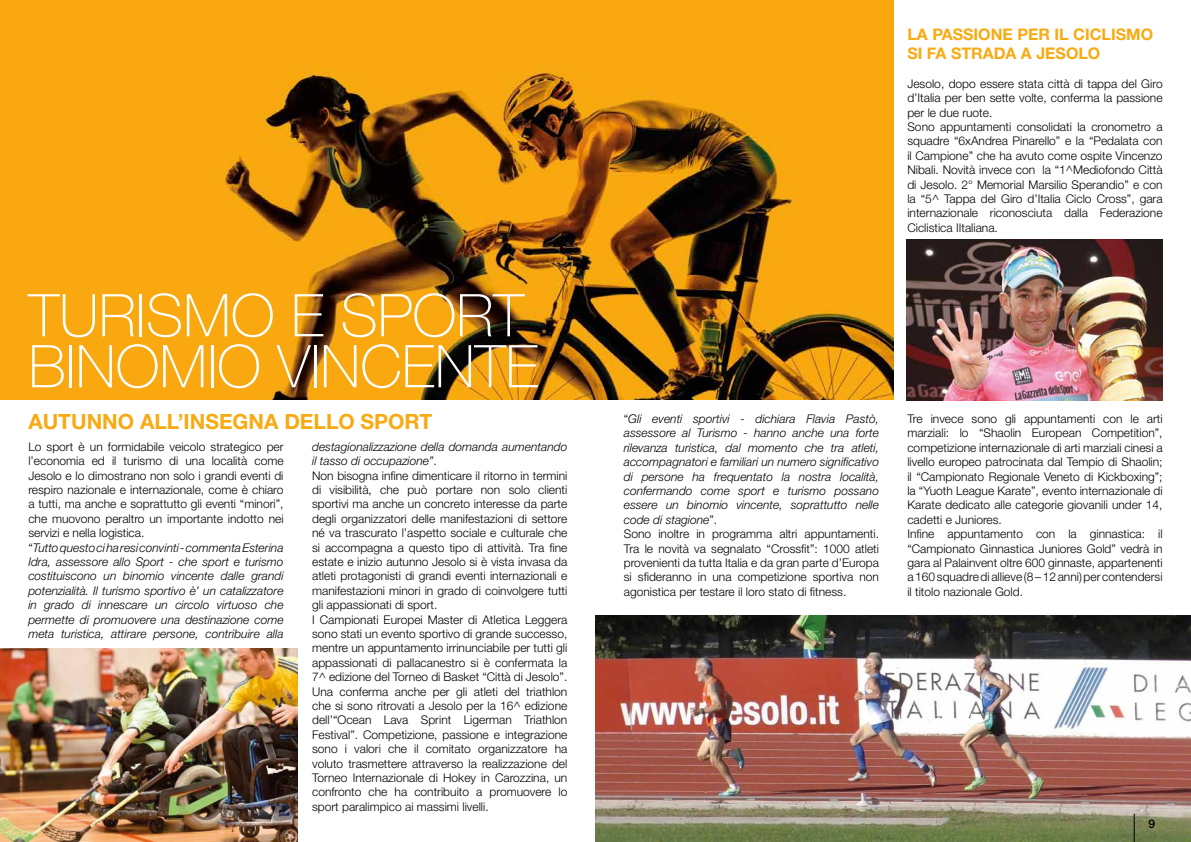
<style>
.page{position:relative;width:1191px;height:842px;background:#fff}
.page>*{position:absolute;margin:0;border:0;box-sizing:border-box;transform-origin:0 0}
.t1{font:100 59px/51px "Helvetica Neue";color:#fff}
.t2{font:700 21px "Helvetica Neue LT Std";color:#f8aa12}
.t3{font:700 16px/19.2px "Helvetica Neue LT Std";color:#f8aa12}
.t4{font:300 12px/14.4px "Helvetica Neue LT Std";color:#000}
.t5{font:italic 300 12px/14.4px "Helvetica Neue LT Std";color:#000}
.t6{font:500 12px "Helvetica Neue LT Std";color:#000}
.s1{font-style:italic}
.s2{font-style:normal}
</style>
<div class="page">
<img style="left:0;top:0;width:893px;height:400px">
<img style="left:906px;top:239px;width:256px;height:161px">
<img style="left:596px;top:615px;width:595px;height:227px">
<img style="left:0;top:648px;width:298px;height:194px">
<svg style="left:1133px;top:814px;width:1px;height:28px"></svg>
<h1 class="t1" style="left:28px;top:287px;width:511px">TURISMO E SPORT<br>BINOMIO VINCENTE</h1>
<h2 class="t2" style="left:28px;top:409px;width:405px">AUTUNNO ALL’INSEGNA DELLO SPORT</h2>
<p class="t4" style="left:312px;top:439px;width:257px"><span class="s1">destagionalizzazione della domanda aumentando il tasso di occupazione”</span>.<br>Non bisogna infine dimenticare il ritorno in termini di visibilità, che può portare non solo clienti sportivi ma anche un concreto interesse da parte degli organizzatori delle manifestazioni di settore né va trascurato l’aspetto sociale e culturale che si accompagna a questo tipo di attività. Tra fine estate e inizio autunno Jesolo si è vista invasa da atleti protagonisti di grandi eventi internazionali e manifestazioni minori in grado di coinvolgere tutti gli appassionati di sport.<br>I Campionati Europei Master di Atletica Leggera sono stati un evento sportivo di grande successo, mentre un appuntamento irrinunciabile per tutti gli appassionati di pallacanestro si è confermata la 7^ edizione del Torneo di Basket “Città di Jesolo”.<br>Una conferma anche per gli atleti del triathlon che si sono ritrovati a Jesolo per la 16^ edizione dell’“Ocean Lava Sprint Ligerman Triathlon Festival”. Competizione, passione e integrazione sono i valori che il comitato organizzatore ha voluto trasmettere attraverso la realizzazione del Torneo Internazionale di Hokey in Carozzina, un confronto che ha contribuito a promuovere lo sport paralimpico ai massimi livelli.</p>
<p class="t5" style="left:28px;top:439px;width:257px"><span class="s2">Lo sport è un formidabile veicolo strategico per l’economia ed il turismo di una località come Jesolo e lo dimostrano non solo i grandi eventi di respiro nazionale e internazionale, come è chiaro a tutti, ma anche e soprattutto gli eventi “minori”, che muovono peraltro un importante indotto nei servizi e nella logistica.<br>“</span>Tutto questo ci ha resi convinti - commenta Esterina Idra, assessore allo Sport - che sport e turismo costituiscono un binomio vincente dalle grandi potenzialità. Il turismo sportivo è’ un catalizzatore in grado di innescare un circolo virtuoso che permette di promuovere una destinazione come meta turistica, attirare persone, contribuire alla</p>
<h3 class="t3" style="left:907px;top:24px;width:247px">LA PASSIONE PER IL CICLISMO<br>SI FA STRADA A JESOLO</h3>
<p class="t4" style="left:907px;top:76px;width:257px">Jesolo, dopo essere stata città di tappa del Giro d’Italia per ben sette volte, conferma la passione per le due ruote.<br>Sono appuntamenti consolidati la cronometro a squadre “6xAndrea Pinarello” e la “Pedalata con il Campione” che ha avuto come ospite Vincenzo Nibali. Novità invece con la “1^Mediofondo Città di Jesolo. 2° Memorial Marsilio Sperandio” e con la “5^ Tappa del Giro d’Italia Ciclo Cross”, gara internazionale riconosciuta dalla Federazione Ciclistica IItaliana.</p>
<p class="t5" style="left:624px;top:411px;width:257px"><span class="s2">“</span>Gli eventi sportivi - dichiara Flavia Pastò, assessore al Turismo - hanno anche una forte rilevanza turistica, dal momento che tra atleti, accompagnatori e familiari un numero significativo di persone ha frequentato la nostra località, confermando come sport e turismo possano essere un binomio vincente, soprattutto nelle code di stagione<span class="s2">”.<br>Sono inoltre in programma altri appuntamenti.<br>Tra le novità va segnalato “Crossfit”: 1000 atleti provenienti da tutta Italia e da gran parte d’Europa si sfideranno in una competizione sportiva non agonistica per testare il loro stato di fitness.</span></p>
<p class="t4" style="left:907px;top:411px;width:257px">Tre invece sono gli appuntamenti con le arti marziali: lo “Shaolin European Competition”, competizione internazionale di arti marziali cinesi a livello europeo patrocinata dal Tempio di Shaolin; il “Campionato Regionale Veneto di Kickboxing”; la “Yuoth League Karate”, evento internazionale di Karate dedicato alle categorie giovanili under 14, cadetti e Juniores.<br>Infine appuntamento con la ginnastica: il “Campionato Ginnastica Juniores Gold” vedrà in gara al Palainvent oltre 600 ginnaste, appartenenti a 160 squadre di allieve (8 – 12 anni) per contendersi il titolo nazionale Gold.</p>
<p class="t6" style="left:1148px;top:817px;width:8px">9</p>
</div>
